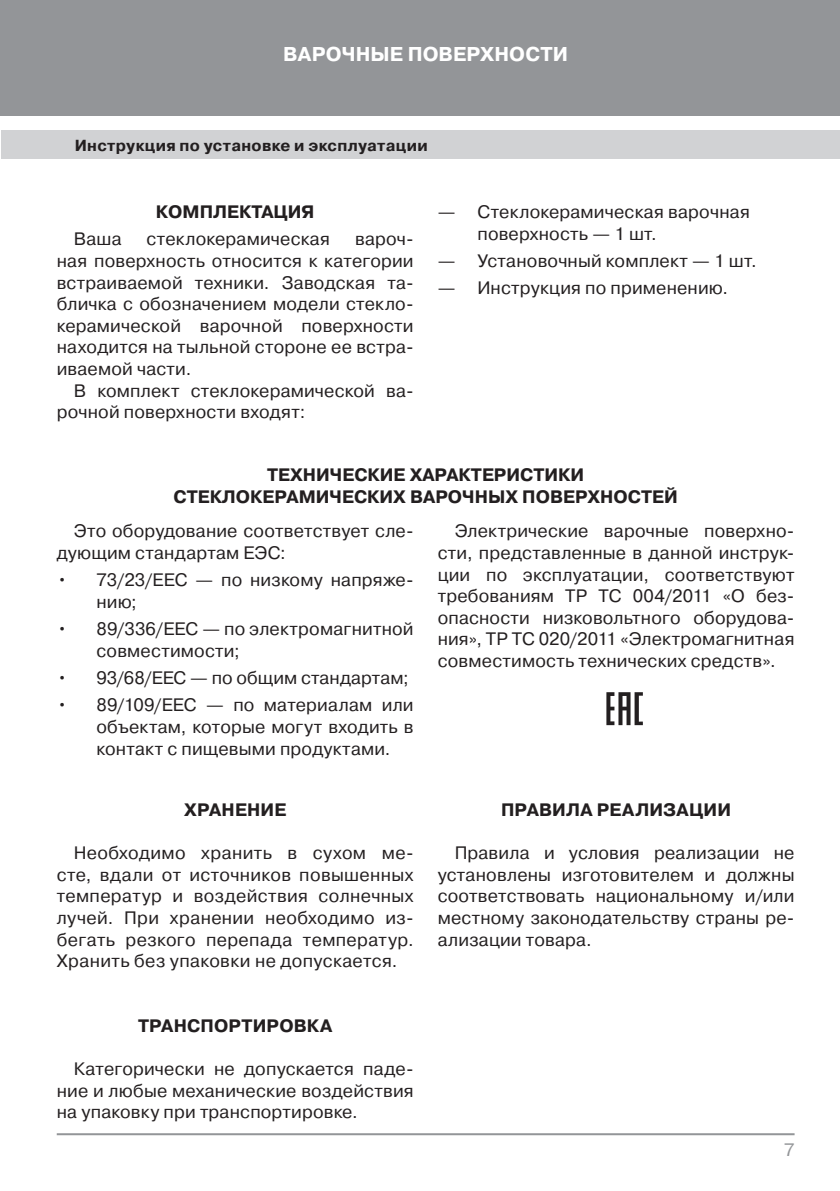
<style>
.page{position:relative;width:840px;height:1191px;background:#fff}
.page>*{position:absolute;margin:0;border:0;box-sizing:border-box;transform-origin:0 0}
.t1{font:700 20px "Pragmatica C";letter-spacing:.005em;color:#fff}
.t2{font:18px/21.6px "Pragmatica C";letter-spacing:.01em;color:#231f20;text-align:justify}
.t3{font:700 18px/21.6px "Pragmatica C";color:#231f20;text-align:center}
.t4{font:18px "Pragmatica C";color:#939598}
.t5{font:700 16px "Pragmatica C";letter-spacing:.02em;color:#231f20}
</style>
<div class="page">
<div style="left:0;top:0;width:839px;height:116px;background:#939598"></div>
<div style="left:1px;top:130px;width:838px;height:29px;background:#d1d2d4"></div>
<hr style="left:57px;top:1133px;width:737px;height:2px;background:#939598">
<svg style="left:606px;top:692px;width:36px;height:33px"></svg>
<p class="t1" style="left:283px;top:43px;width:286px">ВАРОЧНЫЕ ПОВЕРХНОСТИ</p>
<p class="t5" style="left:75px;top:136px;width:354px">Инструкция по установке и эксплуатации</p>
<p class="t3" style="left:156px;top:201px;width:160px">КОМПЛЕКТАЦИЯ</p>
<p class="t2" style="left:74px;top:228px;width:49px">Ваша</p>
<p class="t2" style="left:146px;top:228px;width:185px">стеклокерамическая</p>
<p class="t2" style="left:57px;top:228px;width:358px;text-indent:298px">вароч&shy;ная поверхность относится к категории встраиваемой техники. Заводская та&shy;бличка с обозначением модели стекло&shy;керамической варочной поверхности находится на тыльной стороне ее встра&shy;иваемой части.</p>
<p class="t2" style="left:57px;top:380px;width:358px;text-indent:17px">В комплект стеклокерамической ва&shy;рочной поверхности входят:</p>
<p class="t2" style="left:477px;top:201px;width:274px;text-indent:-40px">— Стеклокерамическая варочная поверхность — 1 шт.</p>
<p class="t2" style="left:437px;top:250px;width:320px">— Установочный комплект — 1 шт.</p>
<p class="t2" style="left:437px;top:277px;width:292px">— Инструкция по применению.</p>
<p class="t3" style="left:173px;top:464px;width:505px">ТЕХНИЧЕСКИЕ ХАРАКТЕРИСТИКИ<br>СТЕКЛОКЕРАМИЧЕСКИХ ВАРОЧНЫХ ПОВЕРХНОСТЕЙ</p>
<p class="t2" style="left:57px;top:520px;width:358px;text-indent:17px">Это оборудование соответствует сле&shy;дующим стандартам ЕЭС:</p>
<p class="t2" style="left:96px;top:569px;width:318px;text-indent:-40px">• 73/23/EEC — по низкому напряже&shy;нию;</p>
<p class="t2" style="left:96px;top:618px;width:318px;text-indent:-40px">• 89/336/EEC — по электромагнитной совместимости;</p>
<p class="t2" style="left:57px;top:667px;width:353px">• 93/68/EEC — по общим стандартам;</p>
<p class="t2" style="left:96px;top:694px;width:318px;text-indent:-40px">• 89/109/EEC — по материалам или объектам, которые могут входить в контакт с пищевыми продуктами.</p>
<p class="t3" style="left:184px;top:799px;width:104px">ХРАНЕНИЕ</p>
<p class="t2" style="left:57px;top:842px;width:358px;text-indent:17px">Необходимо хранить в сухом ме&shy;сте, вдали от источников повышенных температур и воздействия солнечных лучей. При хранении необходимо из&shy;бегать резкого перепада температур.<br>Хранить без упаковки не допускается.</p>
<p class="t3" style="left:138px;top:1015px;width:196px">ТРАНСПОРТИРОВКА</p>
<p class="t2" style="left:57px;top:1058px;width:358px;text-indent:17px">Категорически не допускается паде&shy;ние и любые механические воздействия на упаковку при транспортировке.</p>
<p class="t2" style="left:437px;top:520px;width:358px;text-indent:17px">Электрические варочные поверхно&shy;сти, представленные в данной инструк&shy;ции по эксплуатации, соответствуют требованиям ТР ТС 004/2011 «О без&shy;опасности низковольтного оборудова&shy;ния», ТР ТС 020/2011 «Электромагнитная совместимость технических средств».</p>
<p class="t3" style="left:501px;top:799px;width:231px">ПРАВИЛА РЕАЛИЗАЦИИ</p>
<p class="t2" style="left:437px;top:842px;width:358px;text-indent:17px">Правила и условия реализации не установлены изготовителем и должны соответствовать национальному и/или местному законодательству страны ре&shy;ализации товара.</p>
<p class="t4" style="left:783px;top:1139px;width:12px">7</p>
</div>
